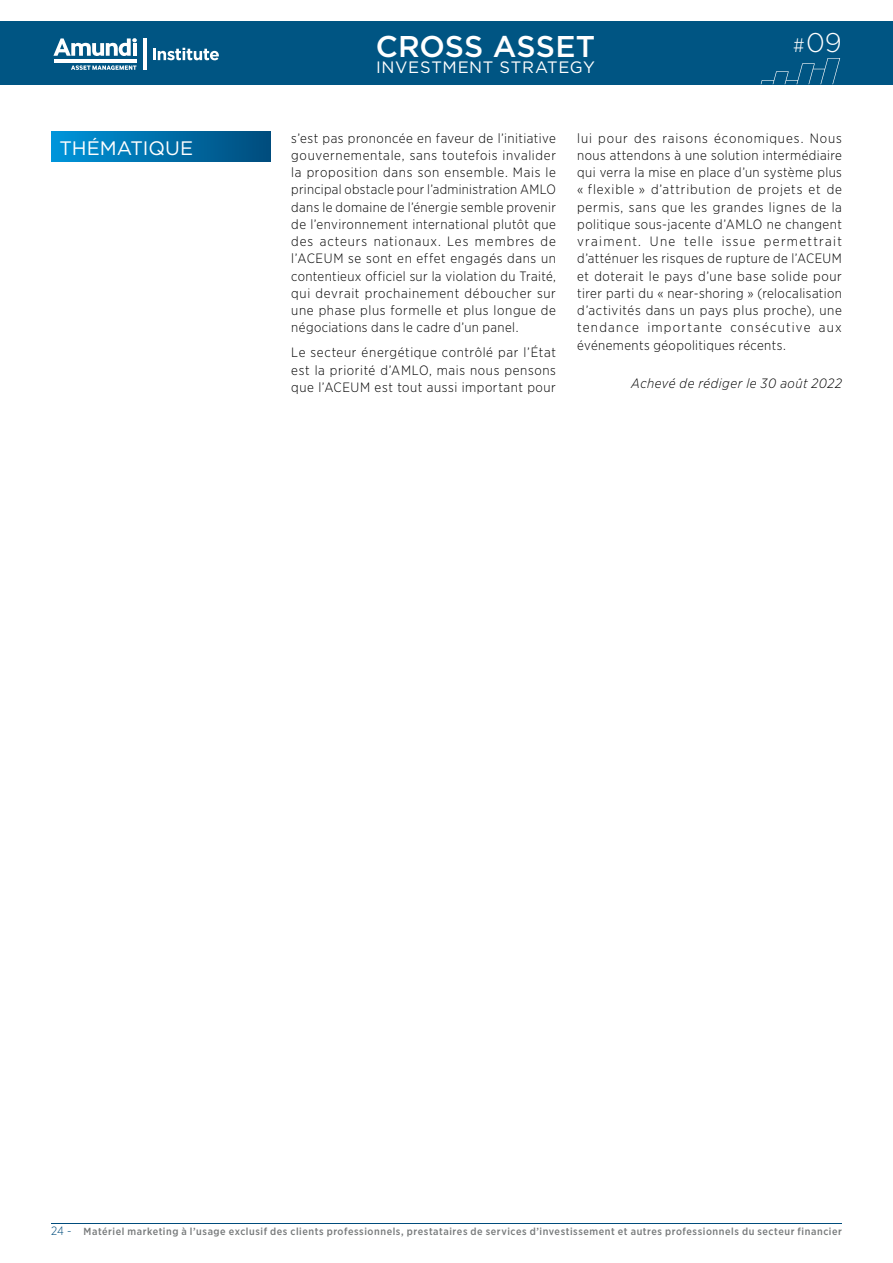
<style>
.page{position:relative;width:893px;height:1263px;background:#fff}
.page>*{position:absolute;margin:0;border:0;box-sizing:border-box;transform-origin:0 0}
.t1{font:500 30px "Gotham";letter-spacing:.005em;color:#fff}
.t2{font:300 27px "Gotham";color:#fff}
.t3{font:19.5px "Gotham";color:#fff}
.t4{font:16.5px "Gotham";letter-spacing:.035em;color:#fff}
.t5{font:300 13.5px/17.2px "Gotham Narrow";letter-spacing:.04em;color:#000;text-align:justify}
.t6{font:italic 300 13.5px "Gotham Narrow";letter-spacing:.035em;color:#000}
.t7{font:300 12px "Gotham Narrow";color:#004c7c}
.t8{font:500 10.35px "Gotham Narrow";letter-spacing:.055em;color:#777a7b}
.s1{font-family:"Gotham Narrow";font-size:19.5px}
</style>
<div class="page">
<hr style="left:51px;top:1222px;width:791px;height:1px;background:#004c7c">
<div style="left:0;top:21px;width:893px;height:64px;background:#005583"></div>
<svg style="left:53px;top:38px;width:84px;height:18px"></svg>
<hr style="left:54px;top:59px;width:82px;height:3px;background:#fff">
<svg style="left:71px;top:65px;width:65px;height:5px"></svg>
<hr style="left:143px;top:38px;width:3px;height:32px;background:#fff">
<svg style="left:153px;top:48px;width:66px;height:12px"></svg>
<svg style="left:761px;top:58px;width:79px;height:26px"></svg>
<div style="left:51px;top:132px;width:219px;height:30px;background:linear-gradient(to right,#0095da,#004c7c)"></div>
<h1 class="t1" style="left:376px;top:27px;width:221px">CROSS ASSET</h1>
<p class="t4" style="left:376px;top:57px;width:220px">INVESTMENT STRATEGY</p>
<h2 class="t2" style="left:793px;top:25px;width:50px"><span class="s1">#</span> 09</h2>
<h3 class="t3" style="left:60px;top:135px;width:135px">THÉMATIQUE</h3>
<p class="t5" style="left:291px;top:129px;width:266px">s’est pas prononcée en faveur de l’initiative gouvernementale, sans toutefois invalider la proposition dans son ensemble. Mais le principal obstacle pour l’administration AMLO dans le domaine de l’énergie semble provenir de l’environnement international plutôt que des acteurs nationaux. Les membres de l’ACEUM se sont en effet engagés dans un contentieux officiel sur la violation du Traité, qui devrait prochainement déboucher sur une phase plus formelle et plus longue de négociations dans le cadre d’un panel.</p>
<p class="t5" style="left:291px;top:344px;width:266px">Le secteur énergétique contrôlé par l’État est la priorité d’AMLO, mais nous pensons que l’ACEUM est tout aussi important pour</p>
<p class="t5" style="left:577px;top:129px;width:266px">lui pour des raisons économiques. Nous nous attendons à une solution intermédiaire qui verra la mise en place d’un système plus « flexible » d’attribution de projets et de permis, sans que les grandes lignes de la politique sous-jacente d’AMLO ne changent vraiment. Une telle issue permettrait d’atténuer les risques de rupture de l’ACEUM et doterait le pays d’une base solide pour tirer parti du « near-shoring » (relocalisation d’activités dans un pays plus proche), une tendance importante consécutive aux événements géopolitiques récents.</p>
<p class="t6" style="left:631px;top:375px;width:212px">Achevé de rédiger le 30 août 2022</p>
<p class="t7" style="left:51px;top:1224px;width:22px">24 -</p>
<p class="t8" style="left:84px;top:1224px;width:760px">Matériel marketing à l’usage exclusif des clients professionnels, prestataires de services d’investissement et autres professionnels du secteur financier</p>
</div>
